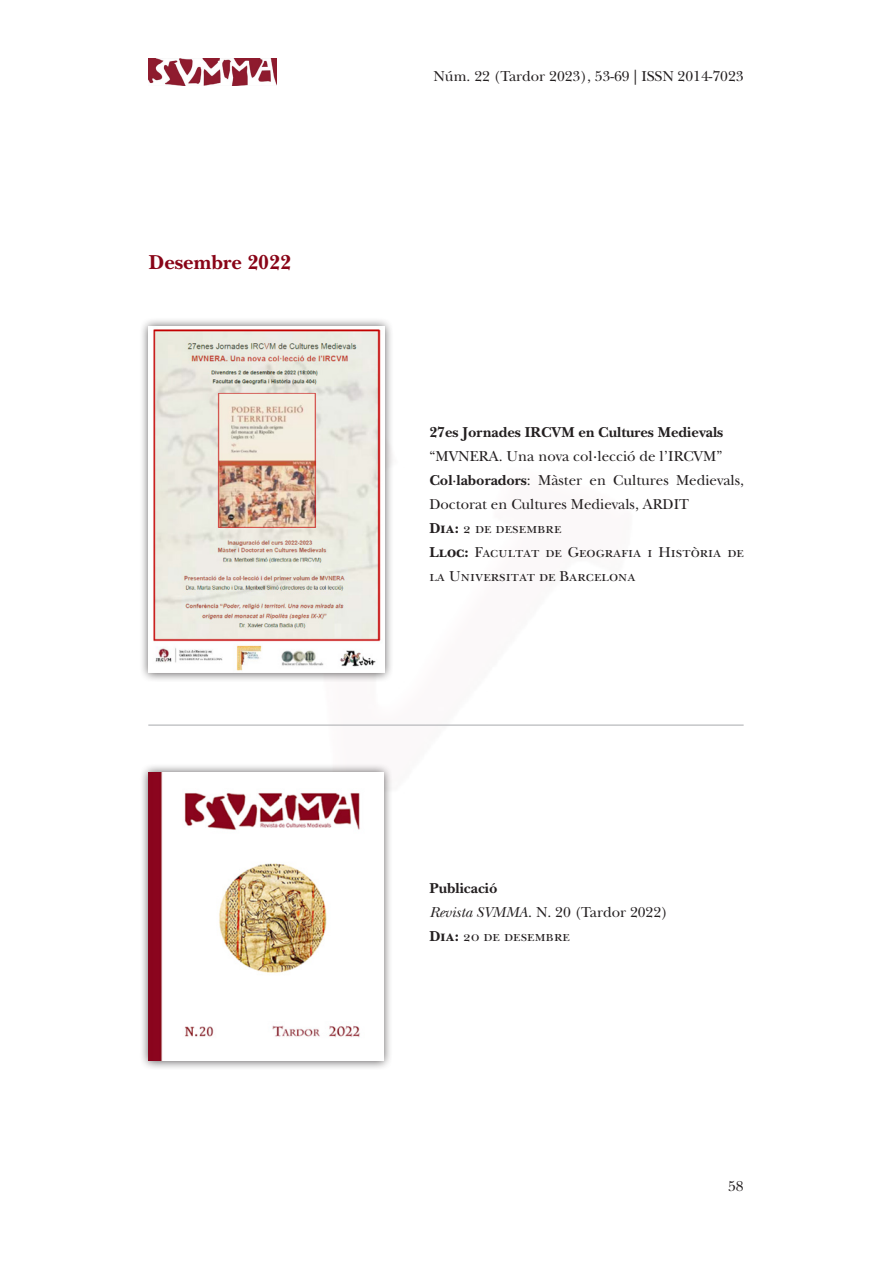
<style>
.page{position:relative;width:893px;height:1263px;background:#fff}
.page>*{position:absolute;margin:0;border:0;box-sizing:border-box;transform-origin:0 0}
.t1{font:700 21px "New Baskerville Std";color:#890417}
.t2{font:15px/24px "New Baskerville Std";color:#231f20}
.t3{font:700 15px "New Baskerville Std";color:#231f20}
.s1{font-weight:700}
.s2{font-style:italic}
</style>
<div class="page">
<img style="left:149px;top:58px;width:127px;height:27px">
<div style="left:139px;top:317px;width:255px;height:365px;background:#231f20;opacity:.75"></div>
<img style="left:149px;top:327px;width:235px;height:346px">
<hr style="left:148px;top:725px;width:596px;height:1px;background:#a8a9ad">
<div style="left:139px;top:763px;width:254px;height:307px;background:#231f20;opacity:.75"></div>
<img style="left:148px;top:773px;width:236px;height:288px">
<h1 class="t1" style="left:149px;top:250px;width:144px">Desembre 2022</h1>
<p class="t2" style="left:434px;top:64px;width:312px">Núm. 22 (Tardor 2023), 53-69 | ISSN 2014-7023</p>
<p class="t3" style="left:429px;top:423px;width:295px">27es Jornades IRCVM en Cultures Medievals</p>
<p class="t2" style="left:429px;top:444px;width:316px">“MVNERA. Una nova col·lecció de l’IRCVM” <span class="s1">Col·laboradors</span>: Màster en Cultures Medievals, Doctorat en Cultures Medievals, ARDIT<br><span class="s1">Dia:</span> 2 de desembre<br><span class="s1">Lloc:</span> Facultat de Geografia i Història de la Universitat de Barcelona</p>
<p class="t2" style="left:429px;top:876px;width:240px"><span class="s1">Publicació<br></span><span class="s2">Revista SVMMA</span>. N. 20 (Tardor 2022)<br><span class="s1">Dia:</span> 20 de desembre</p>
<p class="t2" style="left:728px;top:1174px;width:17px">58</p>
</div>
